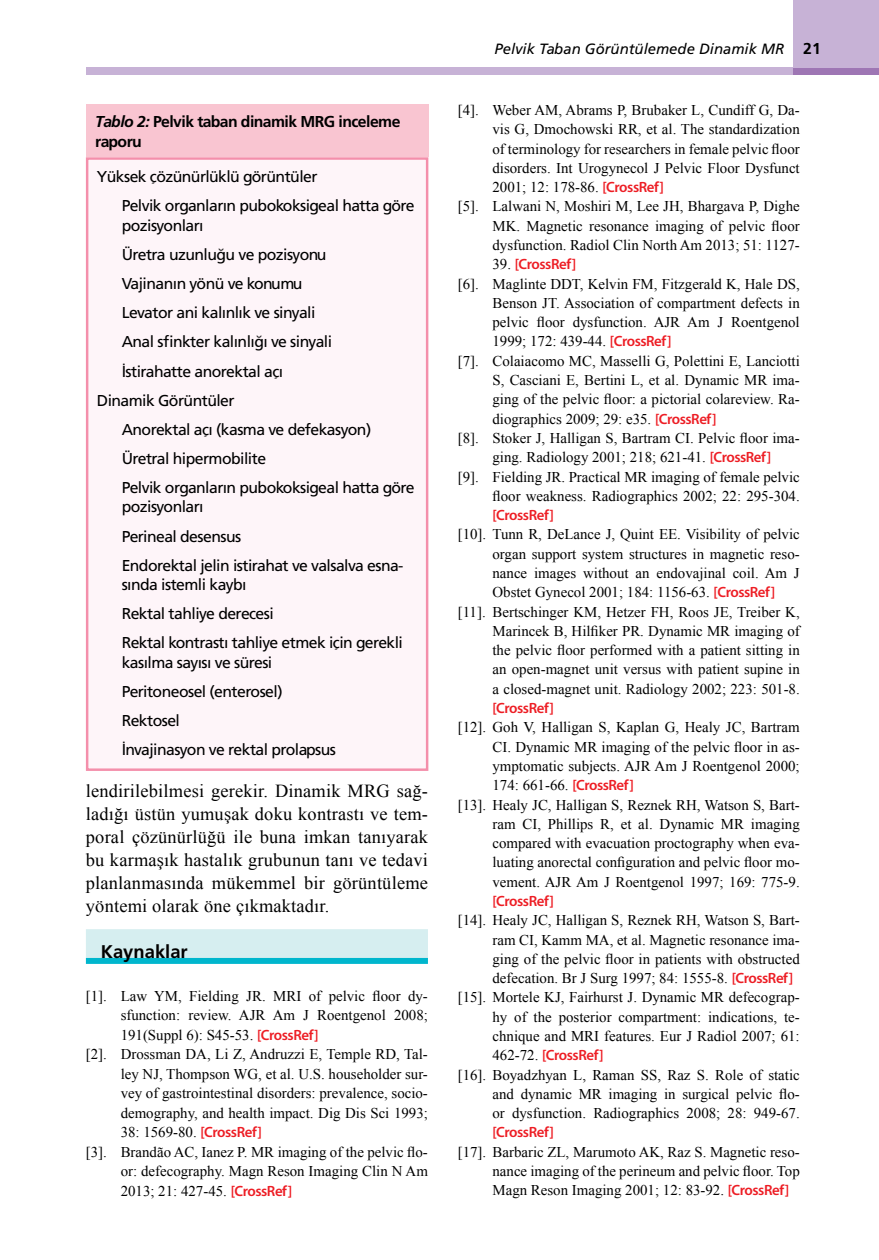
<style>
.page{position:relative;width:879px;height:1260px;background:#fff}
.page>*{position:absolute;margin:0;border:0;box-sizing:border-box;transform-origin:0 0}
.t1{font:18.38px/22.9px "Times New Roman";letter-spacing:.01em;color:#000;text-align:justify}
.t2{font:18.38px "Frutiger Bold Tr";color:#000}
.t3{font:15.75px/29.2px "Frutiger Normal Tr";letter-spacing:-.035em;color:#000}
.t4{font:15.75px/19.2px "Frutiger Bold Tr";letter-spacing:-.035em;color:#000}
.t5{font:14.88px/19.2px "Times New Roman";color:#000;text-align:justify}
.t6{font:600 14.88px "Myriad Pro";letter-spacing:-.03em;color:#ed1d24}
.t7{font:14.88px "Frutiger Italic Tr";color:#000}
.s1{font-family:"Frutiger Bold Italic Tr"}
.s2{font-family:"Myriad Pro";font-weight:600;color:#ed1d24}
.s3{font-family:"Frutiger Bold Tr";font-size:15.75px}
.s4{font-family:"Times New Roman";font-weight:400;color:#000}
</style>
<div class="page">
<div style="left:86px;top:929px;width:341px;height:29px;background:#d6eef0"></div>
<div style="left:86px;top:958px;width:341px;height:6px;background:#00b6cd"></div>
<div style="left:792px;top:68px;width:86px;height:7px;background:#9e76b4"></div>
<div style="left:86px;top:68px;width:706px;height:7px;background:#c7b2d6"></div>
<div style="left:792px;top:0;width:86px;height:68px;background:#c7b2d6"></div>
<div style="left:86px;top:157px;width:342px;height:614px;background:#fef5f9;border:2px solid #f48fab"></div>
<div style="left:86px;top:105px;width:342px;height:52px;background:#f9c5d1"></div>
<p class="t4" style="left:95px;top:112px;width:306px"><span class="s1">Tablo 2:</span> Pelvik taban dinamik MRG inceleme raporu</p>
<p class="t3" style="left:122px;top:162px;width:294px;text-indent:-25px">Yüksek çözünürlüklü görüntüler<br>Pelvik organların pubokoksigeal hatta göre</p>
<p class="t3" style="left:122px;top:210px;width:83px">pozisyonları</p>
<p class="t3" style="left:122px;top:240px;width:206px">Üretra uzunluğu ve pozisyonu</p>
<p class="t3" style="left:122px;top:269px;width:182px">Vajinanın yönü ve konumu</p>
<p class="t3" style="left:122px;top:298px;width:195px">Levator ani kalınlık ve sinyali</p>
<p class="t3" style="left:122px;top:327px;width:212px">Anal sfinkter kalınlığı ve sinyali</p>
<p class="t3" style="left:122px;top:356px;width:163px">İstirahatte anorektal açı</p>
<p class="t3" style="left:97px;top:385px;width:139px">Dinamik Görüntüler</p>
<p class="t3" style="left:122px;top:415px;width:251px">Anorektal açı (kasma ve defekasyon)</p>
<p class="t3" style="left:122px;top:444px;width:146px">Üretral hipermobilite</p>
<p class="t3" style="left:122px;top:473px;width:294px">Pelvik organların pubokoksigeal hatta göre</p>
<p class="t3" style="left:122px;top:492px;width:283px">pozisyonları<br>Perineal desensus<br>Endorektal jelin istirahat ve valsalva esna-</p>
<p class="t3" style="left:122px;top:570px;width:283px">sında istemli kaybı<br>Rektal tahliye derecesi<br>Rektal kontrastı tahliye etmek için gerekli</p>
<p class="t3" style="left:122px;top:647px;width:216px">kasılma sayısı ve süresi<br>Peritoneosel (enterosel)<br>Rektosel<br>İnvajinasyon ve rektal prolapsus</p>
<p class="t1" style="left:86px;top:779px;width:343px">lendirilebilmesi gerekir. Dinamik MRG sağ&shy;ladığı üstün yumuşak doku kontrastı ve tem&shy;poral çözünürlüğü ile buna imkan tanıyarak bu karmaşık hastalık grubunun tanı ve tedavi planlanmasında mükemmel bir görüntüleme yöntemi olarak öne çıkmaktadır.</p>
<p class="t2" style="left:101px;top:941px;width:88px">Kaynaklar</p>
<p class="t5" style="left:86px;top:986px;width:343px">[1]. Law YM, Fielding JR. MRI of pelvic floor dy-</p>
<p class="t5" style="left:121px;top:1005px;width:308px">sfunction: review. AJR Am J Roentgenol 2008;</p>
<p class="t5" style="left:121px;top:1025px;width:199px">191(Suppl 6): S45-53. <span class="s2">[CrossRef]</span></p>
<p class="t5" style="left:86px;top:1044px;width:343px">[2]. Drossman DA, Li Z, Andruzzi E, Temple RD, Tal-</p>
<p class="t5" style="left:121px;top:1064px;width:308px">ley NJ, Thompson WG, et al. U.S. householder sur-</p>
<p class="t5" style="left:121px;top:1083px;width:308px">vey of gastrointestinal disorders: prevalence, socio-</p>
<p class="t5" style="left:121px;top:1103px;width:308px">demography, and health impact. Dig Dis Sci 1993;</p>
<p class="t5" style="left:121px;top:1122px;width:143px">38: 1569-80. <span class="s2">[CrossRef]</span></p>
<p class="t5" style="left:86px;top:1142px;width:343px">[3]. Brandão AC, Ianez P. MR imaging of the pelvic flo-</p>
<p class="t5" style="left:121px;top:1161px;width:308px">or: defecography. Magn Reson Imaging Clin N Am</p>
<p class="t5" style="left:121px;top:1181px;width:173px">2013; 21: 427-45. <span class="s2">[CrossRef]</span></p>
<p class="t7" style="left:494px;top:40px;width:328px">Pelvik Taban Görüntülemede Dinamik MR <span class="s3">21</span></p>
<p class="t5" style="left:457px;top:100px;width:343px">[4]. Weber AM, Abrams P, Brubaker L, Cundiff G, Da-</p>
<p class="t5" style="left:492px;top:119px;width:308px">vis G, Dmochowski RR, et al. The standardization</p>
<p class="t5" style="left:492px;top:139px;width:308px">of terminology for researchers in female pelvic floor</p>
<p class="t5" style="left:492px;top:158px;width:308px">disorders. Int Urogynecol J Pelvic Floor Dysfunct</p>
<p class="t5" style="left:492px;top:177px;width:173px">2001; 12: 178-86. <span class="s2">[CrossRef]</span></p>
<p class="t5" style="left:457px;top:197px;width:343px">[5]. Lalwani N, Moshiri M, Lee JH, Bhargava P, Dighe</p>
<p class="t5" style="left:492px;top:216px;width:308px">MK. Magnetic resonance imaging of pelvic floor</p>
<p class="t5" style="left:492px;top:235px;width:308px">dysfunction. Radiol Clin North Am 2013; 51: 1127-</p>
<p class="t6" style="left:492px;top:255px;width:85px"><span class="s4">39.</span> [CrossRef]</p>
<p class="t5" style="left:457px;top:274px;width:343px">[6]. Maglinte DDT, Kelvin FM, Fitzgerald K, Hale DS,</p>
<p class="t5" style="left:492px;top:293px;width:308px">Benson JT. Association of compartment defects in</p>
<p class="t5" style="left:492px;top:312px;width:308px">pelvic floor dysfunction. AJR Am J Roentgenol</p>
<p class="t5" style="left:492px;top:332px;width:180px">1999; 172: 439-44. <span class="s2">[CrossRef]</span></p>
<p class="t5" style="left:457px;top:351px;width:343px">[7]. Colaiacomo MC, Masselli G, Polettini E, Lanciotti</p>
<p class="t5" style="left:492px;top:370px;width:308px">S, Casciani E, Bertini L, et al. Dynamic MR ima-</p>
<p class="t5" style="left:492px;top:390px;width:308px">ging of the pelvic floor: a pictorial colareview. Ra-</p>
<p class="t5" style="left:492px;top:409px;width:225px">diographics 2009; 29: e35. <span class="s2">[CrossRef]</span></p>
<p class="t5" style="left:457px;top:428px;width:343px">[8]. Stoker J, Halligan S, Bartram CI. Pelvic floor ima-</p>
<p class="t5" style="left:492px;top:447px;width:280px">ging. Radiology 2001; 218; 621-41. <span class="s2">[CrossRef]</span></p>
<p class="t5" style="left:457px;top:467px;width:343px">[9]. Fielding JR. Practical MR imaging of female pelvic</p>
<p class="t5" style="left:492px;top:486px;width:308px">floor weakness. Radiographics 2002; 22: 295-304.</p>
<p class="t6" style="left:492px;top:506px;width:63px">[CrossRef]</p>
<p class="t5" style="left:457px;top:525px;width:343px">[10]. Tunn R, DeLance J, Quint EE. Visibility of pelvic</p>
<p class="t5" style="left:492px;top:544px;width:308px">organ support system structures in magnetic reso-</p>
<p class="t5" style="left:492px;top:563px;width:308px">nance images without an endovajinal coil. Am J</p>
<p class="t5" style="left:492px;top:582px;width:284px">Obstet Gynecol 2001; 184: 1156-63. <span class="s2">[CrossRef]</span></p>
<p class="t5" style="left:457px;top:602px;width:343px">[11]. Bertschinger KM, Hetzer FH, Roos JE, Treiber K,</p>
<p class="t5" style="left:492px;top:621px;width:308px">Marincek B, Hilfiker PR. Dynamic MR imaging of</p>
<p class="t5" style="left:492px;top:640px;width:308px">the pelvic floor performed with a patient sitting in</p>
<p class="t5" style="left:492px;top:660px;width:308px">an open-magnet unit versus with patient supine in</p>
<p class="t5" style="left:492px;top:679px;width:308px">a closed-magnet unit. Radiology 2002; 223: 501-8.</p>
<p class="t6" style="left:492px;top:699px;width:63px">[CrossRef]</p>
<p class="t5" style="left:457px;top:717px;width:343px">[12]. Goh V, Halligan S, Kaplan G, Healy JC, Bartram</p>
<p class="t5" style="left:492px;top:737px;width:308px">CI. Dynamic MR imaging of the pelvic floor in as-</p>
<p class="t5" style="left:492px;top:756px;width:308px">ymptomatic subjects. AJR Am J Roentgenol 2000;</p>
<p class="t5" style="left:492px;top:775px;width:143px">174: 661-66. <span class="s2">[CrossRef]</span></p>
<p class="t5" style="left:457px;top:795px;width:343px">[13]. Healy JC, Halligan S, Reznek RH, Watson S, Bart-</p>
<p class="t5" style="left:492px;top:814px;width:308px">ram CI, Phillips R, et al. Dynamic MR imaging</p>
<p class="t5" style="left:492px;top:833px;width:308px">compared with evacuation proctography when eva-</p>
<p class="t5" style="left:492px;top:853px;width:308px">luating anorectal configuration and pelvic floor mo-</p>
<p class="t5" style="left:492px;top:872px;width:308px">vement. AJR Am J Roentgenol 1997; 169: 775-9.</p>
<p class="t6" style="left:492px;top:892px;width:63px">[CrossRef]</p>
<p class="t5" style="left:457px;top:910px;width:343px">[14]. Healy JC, Halligan S, Reznek RH, Watson S, Bart-</p>
<p class="t5" style="left:492px;top:930px;width:308px">ram CI, Kamm MA, et al. Magnetic resonance ima-</p>
<p class="t5" style="left:492px;top:949px;width:308px">ging of the pelvic floor in patients with obstructed</p>
<p class="t5" style="left:492px;top:968px;width:302px">defecation. Br J Surg 1997; 84: 1555-8. <span class="s2">[CrossRef]</span></p>
<p class="t5" style="left:457px;top:988px;width:343px">[15]. Mortele KJ, Fairhurst J. Dynamic MR defecograp-</p>
<p class="t5" style="left:492px;top:1007px;width:308px">hy of the posterior compartment: indications, te-</p>
<p class="t5" style="left:492px;top:1026px;width:308px">chnique and MRI features. Eur J Radiol 2007; 61:</p>
<p class="t6" style="left:492px;top:1046px;width:113px"><span class="s4">462-72.</span> [CrossRef]</p>
<p class="t5" style="left:492px;top:1065px;width:308px;text-indent:-35px">[16]. Boyadzhyan L, Raman SS, Raz S. Role of static and dynamic MR imaging in surgical pelvic flo&shy;or dysfunction. Radiographics 2008; 28: 949-67.</p>
<p class="t6" style="left:492px;top:1123px;width:63px">[CrossRef]</p>
<p class="t5" style="left:492px;top:1142px;width:308px;text-indent:-35px">[17]. Barbaric ZL, Marumoto AK, Raz S. Magnetic reso&shy;nance imaging of the perineum and pelvic floor. Top Magn Reson Imaging 2001; 12: 83-92. <span class="s2">[CrossRef]</span></p>
</div>
